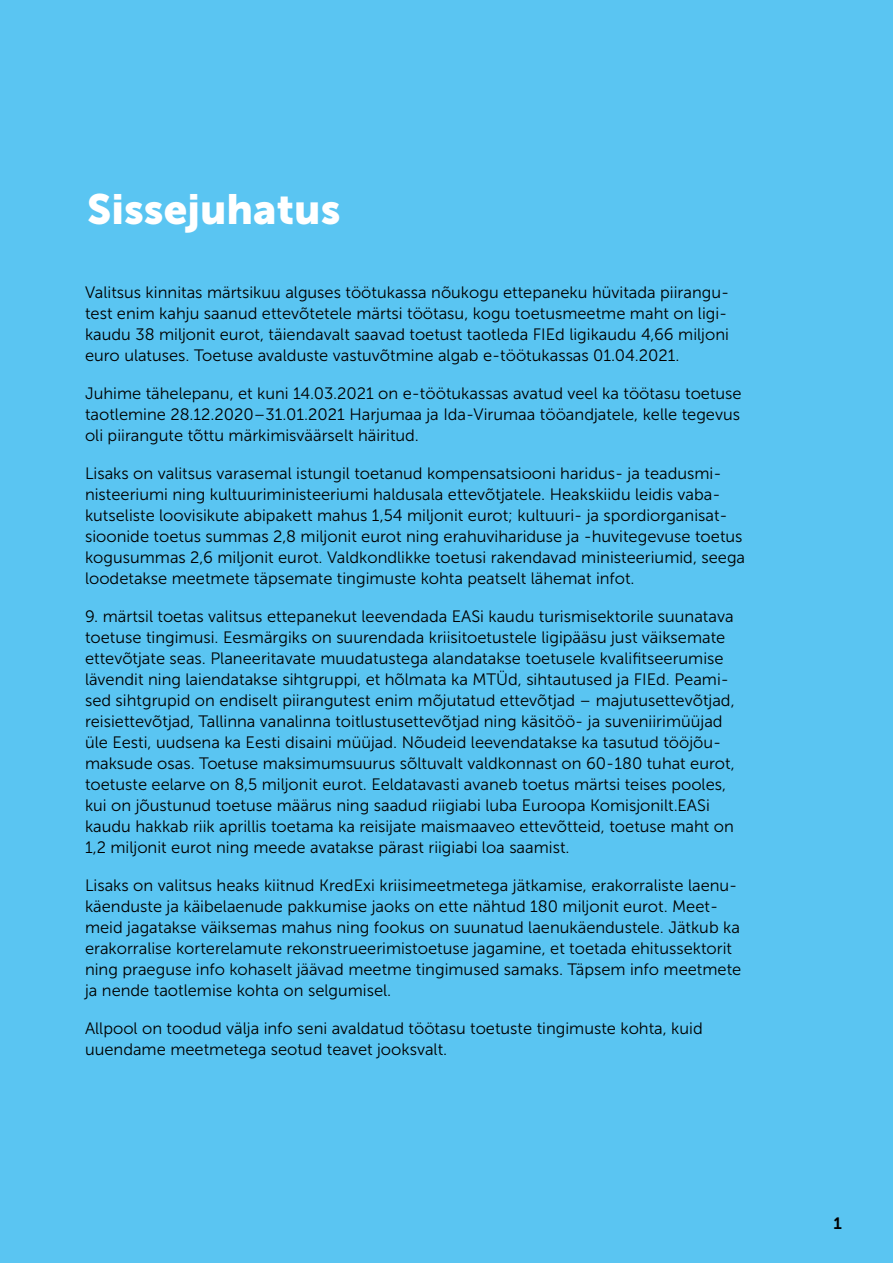
<style>
.page{position:relative;width:893px;height:1263px;background:#fff}
.page>*{position:absolute;margin:0;border:0;box-sizing:border-box;transform-origin:0 0}
.t1{font:42px "Museo Sans 900";color:#fff}
.t2{font:16.5px/21px "Museo Sans 300";color:#000}
.t3{font:700 16.5px "Museo Sans For Dell";color:#000}
</style>
<div class="page">
<div style="left:1px;top:0;width:892px;height:1263px;background:#5ac5f2"></div>
<h1 class="t1" style="left:87px;top:185px;width:255px">Sissejuhatus</h1>
<p class="t2" style="left:85px;top:282px;width:646px;text-align:justify">Valitsus kinnitas märtsikuu alguses töötukassa nõukogu ettepaneku hüvitada piirangu&shy;test enim kahju saanud ettevõtetele märtsi töötasu, kogu toetusmeetme maht on ligi&shy;kaudu 38 miljonit eurot, täiendavalt saavad toetust taotleda FIEd ligikaudu 4,66 miljoni euro ulatuses. Toetuse avalduste vastuvõtmine algab e-töötukassas 01.04.2021.</p>
<p class="t2" style="left:85px;top:383px;width:658px;text-align:justify">Juhime tähelepanu, et kuni 14.03.2021 on e-töötukassas avatud veel ka töötasu toetuse taotlemine 28.12.2020–31.01.2021 Harjumaa ja Ida-Virumaa tööandjatele, kelle tegevus oli piirangute tõttu märkimisväärselt häiritud.</p>
<p class="t2" style="left:85px;top:463px;width:662px">Lisaks on valitsus varasemal istungil toetanud kompensatsiooni haridus- ja teadusmi&shy;nisteeriumi ning kultuuriministeeriumi haldusala ettevõtjatele. Heakskiidu leidis vaba&shy;kutseliste loovisikute abipakett mahus 1,54 miljonit eurot; kultuuri- ja spordiorganisat&shy;sioonide toetus summas 2,8 miljonit eurot ning erahuvihariduse ja -huvitegevuse toetus kogusummas 2,6 miljonit eurot. Valdkondlikke toetusi rakendavad ministeeriumid, seega loodetakse meetmete täpsemate tingimuste kohta peatselt lähemat infot.</p>
<p class="t2" style="left:85px;top:606px;width:651px">9. märtsil toetas valitsus ettepanekut leevendada EASi kaudu turismisektorile suunatava toetuse tingimusi. Eesmärgiks on suurendada kriisitoetustele ligipääsu just väiksemate ettevõtjate seas. Planeeritavate muudatustega alandatakse toetusele kvalifitseerumise lävendit ning laiendatakse sihtgruppi, et hõlmata ka MTÜd, sihtautused ja FIEd. Peami&shy;sed sihtgrupid on endiselt piirangutest enim mõjutatud ettevõtjad – majutusettevõtjad, reisiettevõtjad, Tallinna vanalinna toitlustusettevõtjad ning käsitöö- ja suveniirimüüjad üle Eesti, uudsena ka Eesti disaini müüjad. Nõudeid leevendatakse ka tasutud tööjõu&shy;maksude osas. Toetuse maksimumsuurus sõltuvalt valdkonnast on 60-180 tuhat eurot, toetuste eelarve on 8,5 miljonit eurot. Eeldatavasti avaneb toetus märtsi teises pooles, kui on jõustunud toetuse määrus ning saadud riigiabi luba Euroopa Komisjonilt.EASi kaudu hakkab riik aprillis toetama ka reisijate maismaaveo ettevõtteid, toetuse maht on 1,2 miljonit eurot ning meede avatakse pärast riigiabi loa saamist.</p>
<p class="t2" style="left:85px;top:875px;width:658px">Lisaks on valitsus heaks kiitnud KredExi kriisimeetmetega jätkamise, erakorraliste laenu&shy;käenduste ja käibelaenude pakkumise jaoks on ette nähtud 180 miljonit eurot. Meet&shy;meid jagatakse väiksemas mahus ning fookus on suunatud laenukäendustele. Jätkub ka erakorralise korterelamute rekonstrueerimistoetuse jagamine, et toetada ehitussektorit ning praeguse info kohaselt jäävad meetme tingimused samaks. Täpsem info meetmete ja nende taotlemise kohta on selgumisel.</p>
<p class="t2" style="left:85px;top:1018px;width:619px">Allpool on toodud välja info seni avaldatud töötasu toetuste tingimuste kohta, kuid uuendame meetmetega seotud teavet jooksvalt.</p>
<p class="t3" style="left:833px;top:1214px;width:10px">1</p>
</div>
